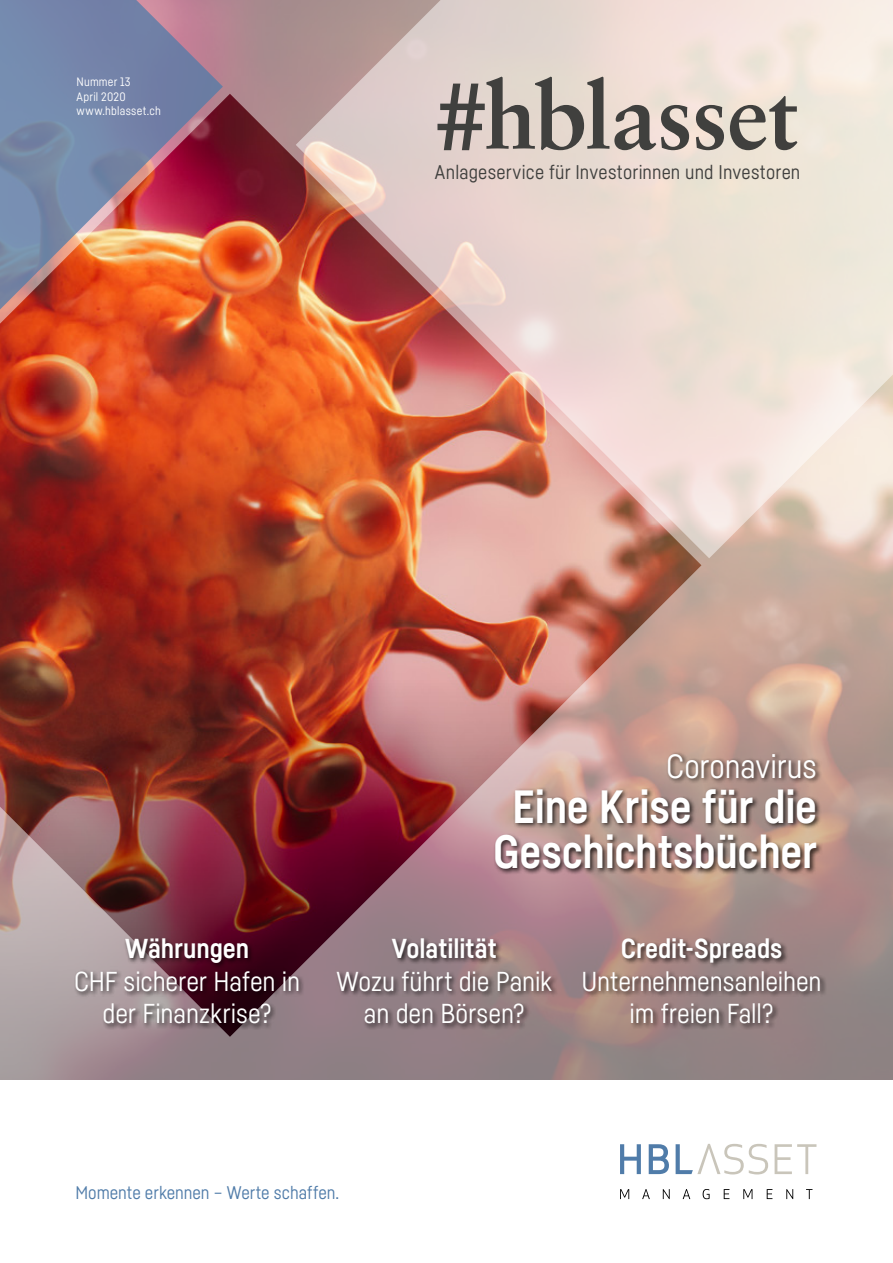
<style>
.page{position:relative;width:893px;height:1263px;background:#fff}
.page>*{position:absolute;margin:0;border:0;box-sizing:border-box;transform-origin:0 0}
.t1{font:700 94.5px "Sabon LT Pro";letter-spacing:-.02em;color:#40403e}
.t2{font:700 45.9px/45px "Fabrikat";letter-spacing:-.005em;color:#fff;text-align:center}
.t3{font:33px "Fabrikat";letter-spacing:-.005em;color:#fff}
.t4{font:27px/32.4px "Fabrikat";letter-spacing:-.005em;color:#fff;text-align:center}
.t5{font:700 27px "Fabrikat";letter-spacing:-.005em;color:#fff}
.t6{font:19.5px "Fabrikat";letter-spacing:.005em;color:#40403e}
.t7{font:18px "Fabrikat";letter-spacing:-.005em;color:#507ca9}
.t8{font:12px/14.4px "Fabrikat";letter-spacing:.02em;color:#fff}
</style>
<div class="page">
<img style="left:0;top:0;width:893px;height:1080px">
<svg style="left:0;top:0;width:223px;height:327px;background:#9c737e"></svg>
<svg style="left:620px;top:1189px;width:9px;height:10px"></svg>
<svg style="left:642px;top:1189px;width:8px;height:10px"></svg>
<svg style="left:663px;top:1189px;width:7px;height:10px"></svg>
<svg style="left:683px;top:1189px;width:7px;height:10px"></svg>
<svg style="left:703px;top:1189px;width:7px;height:10px"></svg>
<svg style="left:724px;top:1189px;width:5px;height:10px"></svg>
<svg style="left:743px;top:1189px;width:9px;height:10px"></svg>
<svg style="left:767px;top:1189px;width:5px;height:10px"></svg>
<svg style="left:786px;top:1189px;width:7px;height:10px"></svg>
<svg style="left:806px;top:1189px;width:6px;height:10px"></svg>
<svg style="left:620px;top:1144px;width:21px;height:30px"></svg>
<svg style="left:649px;top:1144px;width:20px;height:30px"></svg>
<svg style="left:775px;top:1144px;width:41px;height:30px"></svg>
<svg style="left:676px;top:1144px;width:92px;height:30px"></svg>
<img style="left:296px;top:0;width:597px;height:558px">
<div style="left:493px;top:752px;width:330px;height:123px;background:#000;opacity:.75"></div>
<div style="left:74px;top:936px;width:752px;height:94px;background:#000;opacity:.75"></div>
<p class="t8" style="left:77px;top:75px;width:86px">Nummer 13<br>April 2020 www.hblasset.ch</p>
<h1 class="t1" style="left:435px;top:56px;width:365px">#hblasset</h1>
<p class="t6" style="left:435px;top:160px;width:367px">Anlageservice für Investorinnen und Investoren</p>
<p class="t5" style="left:125px;top:932px;width:126px">Währungen</p>
<p class="t4" style="left:74px;top:964px;width:227px">CHF sicherer Hafen in der Finanzkrise?</p>
<p class="t3" style="left:666px;top:746px;width:152px">Coronavirus</p>
<h2 class="t2" style="left:493px;top:783px;width:325px">Eine Krise für die<br>Geschichtsbücher</h2>
<p class="t5" style="left:392px;top:932px;width:106px">Volatilität</p>
<p class="t4" style="left:337px;top:964px;width:217px">Wozu führt die Panik an den Börsen?</p>
<p class="t5" style="left:621px;top:932px;width:163px">Credit-Spreads</p>
<p class="t4" style="left:582px;top:964px;width:241px">Unternehmensanleihen im freien Fall?</p>
<p class="t7" style="left:76px;top:1182px;width:265px">Momente erkennen – Werte schaffen.</p>
</div>
